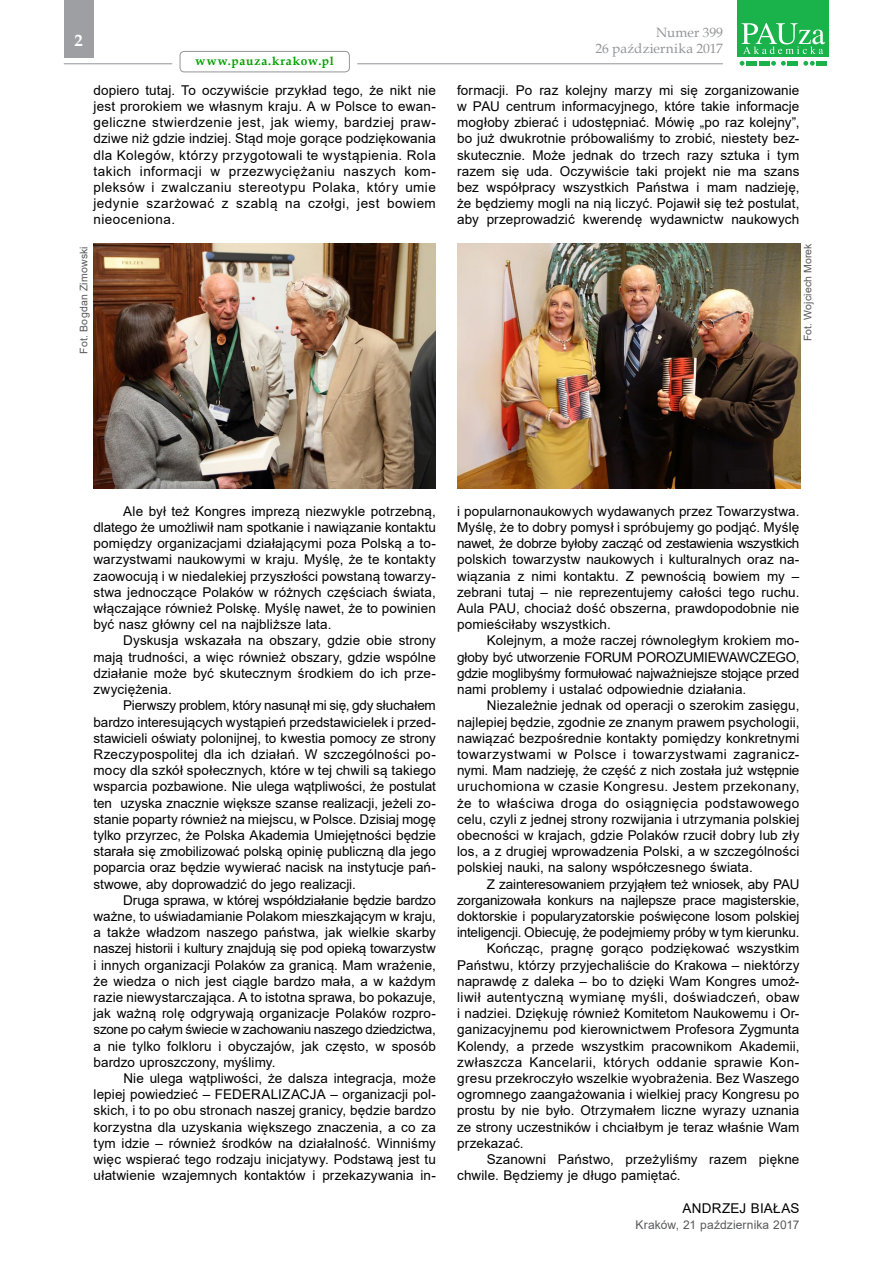
<style>
.page{position:relative;width:893px;height:1263px;background:#fff}
.page>*{position:absolute;margin:0;border:0;box-sizing:border-box;transform-origin:0 0}
.t1{font:700 16.5px "Book Antiqua";color:#fff}
.t2{font:13.5px/16.2px "Arial";letter-spacing:.005em;color:#000;text-align:justify}
.t3{font:13.5px "Arial";letter-spacing:-.015em;color:#000}
.t4{font:13.5px "Arial";letter-spacing:.03em;color:#000}
.t5{font:13.5px/16.2px "Book Antiqua";letter-spacing:.005em;color:#939598;text-align:right}
.t6{font:12px "Arial";letter-spacing:.01em;color:#58595b}
.t7{font:700 12px "Book Antiqua";letter-spacing:.07em;color:#00a000}
.t8{font:10.5px "Arial";letter-spacing:.015em;color:#58595b}
</style>
<div class="page">
<hr style="left:357px;top:63px;width:366px;height:1px;background:#939598">
<div style="left:64px;top:0;width:30px;height:57px;background:#9d9fa2"></div>
<div style="left:180px;top:51px;width:170px;height:21px;border:1px solid #939598;border-radius:4px"></div>
<svg style="left:740px;top:61px;width:4px;height:5px"></svg>
<svg style="left:771px;top:61px;width:15px;height:5px"></svg>
<svg style="left:803px;top:61px;width:12px;height:5px"></svg>
<div style="left:746px;top:61px;width:11px;height:5px;background:#19b24b"></div>
<div style="left:759px;top:61px;width:11px;height:5px;background:#19b24b"></div>
<div style="left:787px;top:61px;width:11px;height:5px;background:#19b24b"></div>
<div style="left:816px;top:61px;width:11px;height:5px;background:#19b24b"></div>
<div style="left:737px;top:0;width:92px;height:56px;background:#19b24b"></div>
<svg style="left:741px;top:23px;width:84px;height:31px"></svg>
<hr style="left:64px;top:63px;width:108px;height:1px;background:#939598">
<img style="left:94px;top:243px;width:342px;height:245px">
<img style="left:457px;top:243px;width:343px;height:245px">
<p class="t1" style="left:75px;top:30px;width:10px">2</p>
<p class="t7" style="left:196px;top:53px;width:140px">www.pauza.krakow.pl</p>
<p class="t2" style="left:94px;top:82px;width:344px">dopiero tutaj. To oczywiście przykład tego, że nikt nie jest prorokiem we własnym kraju. A w Polsce to ewan&shy;geliczne stwierdzenie jest, jak wiemy, bardziej praw&shy;dziwe niż gdzie indziej. Stąd moje gorące podziękowania dla Kolegów, którzy przygotowali te wystąpienia. Rola takich informacji w przezwyciężaniu naszych kom&shy;pleksów i zwalczaniu stereotypu Polaka, który umie jedynie szarżować z szablą na czołgi, jest bowiem nieoceniona.</p>
<p class="t8" style="left:76px;top:354px;width:109px;rotate:-90deg">Fot. Bogdan Zimowski</p>
<p class="t5" style="left:595px;top:24px;width:129px">Numer 399<br>26 października 2017</p>
<p class="t2" style="left:457px;top:82px;width:344px">formacji. Po raz kolejny marzy mi się zorganizowanie w PAU centrum informacyjnego, które takie informacje mogłoby zbierać i udostępniać. Mówię „po raz kolejny”, bo już dwukrotnie próbowaliśmy to zrobić, niestety bez&shy;skutecznie. Może jednak do trzech razy sztuka i tym razem się uda. Oczywiście taki projekt nie ma szans bez współpracy wszystkich Państwa i mam nadzieję, że będziemy mogli na nią liczyć. Pojawił się też postulat, aby przeprowadzić kwerendę wydawnictw naukowych</p>
<p class="t8" style="left:800px;top:341px;width:99px;rotate:-90deg">Fot. Wojciech Morek</p>
<p class="t2" style="left:94px;top:503px;width:344px;text-indent:30px">Ale był też Kongres imprezą niezwykle potrzebną, dlatego że umożliwił nam spotkanie i nawiązanie kontaktu pomiędzy organizacjami działającymi poza Polską a to&shy;warzystwami naukowymi w kraju. Myślę, że te kontakty zaowocują i w niedalekiej przyszłości powstaną towarzy&shy;stwa jednoczące Polaków w różnych częściach świata, włączające również Polskę. Myślę nawet, że to powinien być nasz główny cel na najbliższe lata.</p>
<p class="t2" style="left:94px;top:632px;width:344px;text-indent:30px">Dyskusja wskazała na obszary, gdzie obie strony mają trudności, a więc również obszary, gdzie wspólne działanie może być skutecznym środkiem do ich prze&shy;zwyciężenia.</p>
<p class="t2" style="left:94px;top:697px;width:344px;text-indent:30px">Pierwszy problem, który nasunął mi się, gdy słuchałem bardzo interesujących wystąpień przedstawicielek i przed&shy;stawicieli oświaty polonijnej, to kwestia pomocy ze strony Rzeczypospolitej dla ich działań. W szczególności po&shy;mocy dla szkół społecznych, które w tej chwili są takiego wsparcia pozbawione. Nie ulega wątpliwości, że postulat ten uzyska znacznie większe szanse realizacji, jeżeli zo&shy;stanie poparty również na miejscu, w Polsce. Dzisiaj mogę tylko przyrzec, że Polska Akademia Umiejętności będzie starała się zmobilizować polską opinię publiczną dla jego poparcia oraz będzie wywierać nacisk na instytucje pań&shy;stwowe, aby doprowadzić do jego realizacji.</p>
<p class="t2" style="left:94px;top:892px;width:344px;text-indent:30px">Druga sprawa, w której współdziałanie będzie bardzo ważne, to uświadamianie Polakom mieszkającym w kraju, a także władzom naszego państwa, jak wielkie skarby naszej historii i kultury znajdują się pod opieką towarzystw i innych organizacji Polaków za granicą. Mam wrażenie, że wiedza o nich jest ciągle bardzo mała, a w każdym razie niewystarczająca. A to istotna sprawa, bo pokazuje, jak ważną rolę odgrywają organizacje Polaków rozpro&shy;szone po całym świecie w zachowaniu naszego dziedzictwa, a nie tylko folkloru i obyczajów, jak często, w sposób bardzo uproszczony, myślimy.</p>
<p class="t2" style="left:94px;top:1070px;width:344px;text-indent:30px">Nie ulega wątpliwości, że dalsza integracja, może lepiej powiedzieć – FEDERALIZACJA – organizacji pol&shy;skich, i to po obu stronach naszej granicy, będzie bardzo korzystna dla uzyskania większego znaczenia, a co za tym idzie – również środków na działalność. Winniśmy więc wspierać tego rodzaju inicjatywy. Podstawą jest tu ułatwienie wzajemnych kontaktów i przekazywania in-</p>
<p class="t2" style="left:457px;top:503px;width:344px">i popularnonaukowych wydawanych przez Towarzystwa.<br>Myślę, że to dobry pomysł i spróbujemy go podjąć. Myślę nawet, że dobrze byłoby zacząć od zestawienia wszystkich polskich towarzystw naukowych i kulturalnych oraz na&shy;wiązania z nimi kontaktu. Z pewnością bowiem my – zebrani tutaj – nie reprezentujemy całości tego ruchu.<br>Aula PAU, chociaż dość obszerna, prawdopodobnie nie pomieściłaby wszystkich.</p>
<p class="t2" style="left:457px;top:632px;width:344px;text-indent:30px">Kolejnym, a może raczej równoległym krokiem mo&shy;głoby być utworzenie FORUM POROZUMIEWAWCZEGO, gdzie moglibyśmy formułować najważniejsze stojące przed nami problemy i ustalać odpowiednie działania.</p>
<p class="t2" style="left:457px;top:697px;width:344px;text-indent:30px">Niezależnie jednak od operacji o szerokim zasięgu, najlepiej będzie, zgodnie ze znanym prawem psychologii, nawiązać bezpośrednie kontakty pomiędzy konkretnymi towarzystwami w Polsce i towarzystwami zagranicz&shy;nymi. Mam nadzieję, że część z nich została już wstępnie uruchomiona w czasie Kongresu. Jestem przekonany, że to właściwa droga do osiągnięcia podstawowego celu, czyli z jednej strony rozwijania i utrzymania polskiej obecności w krajach, gdzie Polaków rzucił dobry lub zły los, a z drugiej wprowadzenia Polski, a w szczególności polskiej nauki, na salony współczesnego świata.</p>
<p class="t3" style="left:487px;top:874px;width:314px">Z zainteresowaniem przyjąłem też wniosek, aby PAU</p>
<p class="t3" style="left:457px;top:891px;width:344px">zorganizowała konkurs na najlepsze prace magisterskie,</p>
<p class="t2" style="left:457px;top:908px;width:344px">doktorskie i popularyzatorskie poświęcone losom polskiej</p>
<p class="t2" style="left:457px;top:924px;width:344px">inteligencji. Obiecuję, że podejmiemy próby w tym kierunku.</p>
<p class="t2" style="left:487px;top:940px;width:314px">Kończąc, pragnę gorąco podziękować wszystkim</p>
<p class="t2" style="left:457px;top:956px;width:344px">Państwu, którzy przyjechaliście do Krakowa – niektórzy</p>
<p class="t2" style="left:457px;top:973px;width:344px">naprawdę z daleka – bo to dzięki Wam Kongres umoż-</p>
<p class="t4" style="left:457px;top:988px;width:344px">liwił autentyczną wymianę myśli, doświadczeń, obaw</p>
<p class="t2" style="left:457px;top:1005px;width:344px">i nadziei. Dziękuję również Komitetom Naukowemu i Or-</p>
<p class="t2" style="left:457px;top:1021px;width:344px">ganizacyjnemu pod kierownictwem Profesora Zygmunta</p>
<p class="t2" style="left:457px;top:1037px;width:344px">Kolendy, a przede wszystkim pracownikom Akademii,</p>
<p class="t4" style="left:457px;top:1053px;width:344px">zwłaszcza Kancelarii, których oddanie sprawie Kon-</p>
<p class="t2" style="left:457px;top:1070px;width:344px">gresu przekroczyło wszelkie wyobrażenia. Bez Waszego</p>
<p class="t2" style="left:457px;top:1086px;width:344px">ogromnego zaangażowania i wielkiej pracy Kongresu po</p>
<p class="t2" style="left:457px;top:1102px;width:344px">prostu by nie było. Otrzymałem liczne wyrazy uznania</p>
<p class="t2" style="left:457px;top:1118px;width:344px">ze strony uczestników i chciałbym je teraz właśnie Wam</p>
<p class="t2" style="left:457px;top:1135px;width:68px">przekazać.</p>
<p class="t2" style="left:487px;top:1151px;width:314px">Szanowni Państwo, przeżyliśmy razem piękne</p>
<p class="t2" style="left:457px;top:1167px;width:225px">chwile. Będziemy je długo pamiętać.</p>
<p class="t2" style="left:683px;top:1199px;width:118px">ANDRZEJ BIAŁAS</p>
<p class="t6" style="left:635px;top:1216px;width:165px">Kraków, 21 października 2017</p>
</div>
